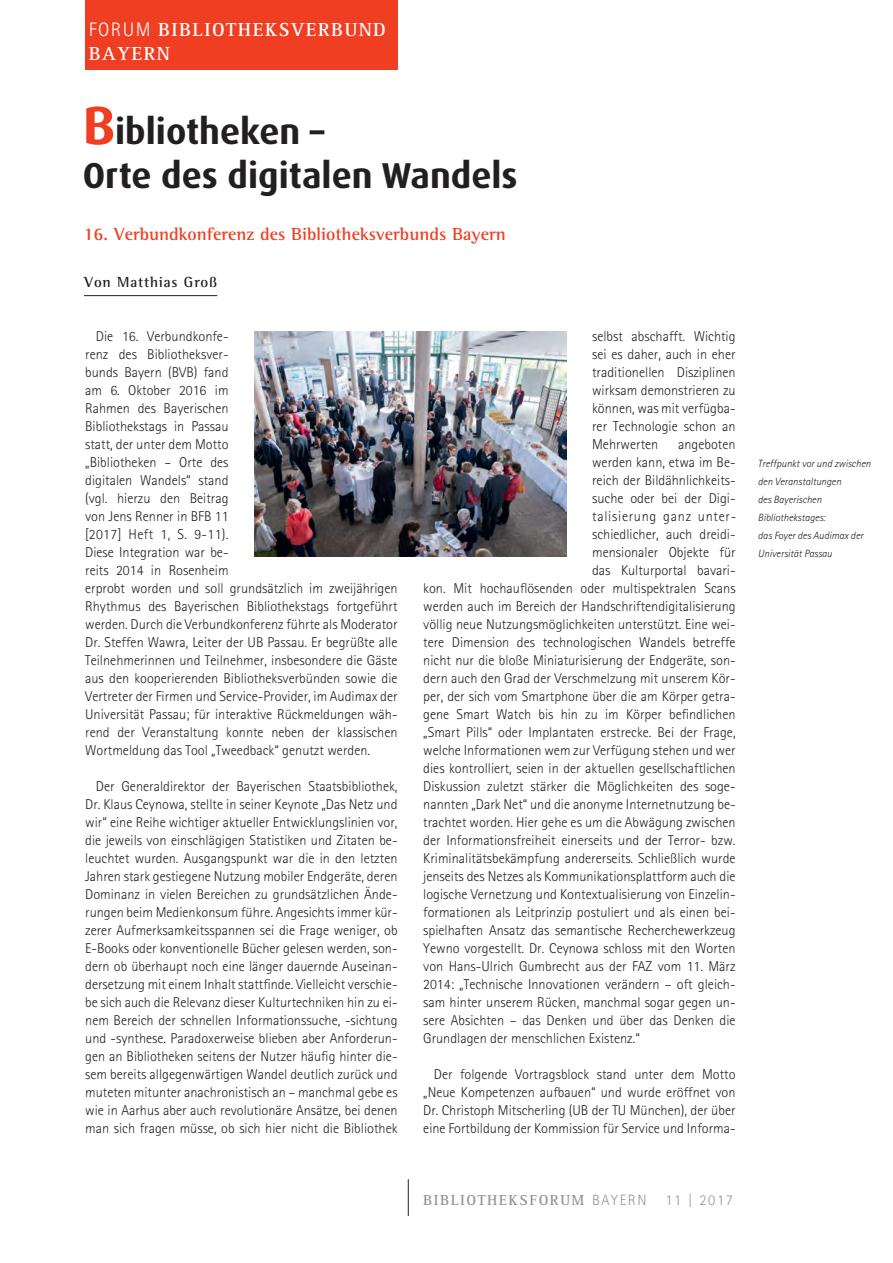
<style>
.page{position:relative;width:893px;height:1263px;background:#fff}
.page>*{position:absolute;margin:0;border:0;box-sizing:border-box;transform-origin:0 0}
.t1{font:700 36px/43.5px "Dax Offc Pro";color:#231f20}
.t2{font:700 19.5px/24px "Rotis Serif Std";letter-spacing:.075em;color:#fff}
.t3{font:700 18px "Rotis Semi Serif Std";color:#ef3e22}
.t4{font:700 15px "Rotis Serif Std";letter-spacing:.1em;color:#939598}
.t5{font:700 15px "Rotis Semi Serif Std";letter-spacing:.05em;color:#231f20}
.t6{font:300 15px "Rotis Sans Serif Std";letter-spacing:.1em;color:#939598}
.t7{font:300 14.25px/18px "Rotis Sans Serif Std";color:#231f20;text-align:justify}
.t8{font:300 14.25px "Rotis Sans Serif Std";letter-spacing:.05em;color:#231f20}
.t9{font:italic 300 10.5px/18px "Rotis Sans Serif Std";color:#231f20}
.s1{font-family:"Rotis Sans Serif Std";font-weight:300}
.s2{font-size:54px;color:#ef3e22}
</style>
<div class="page">
<hr style="left:408px;top:1179px;width:1px;height:37px;background:#231f20">
<div style="left:85px;top:0;width:313px;height:69px;background:#ef3e22"></div>
<hr style="left:84px;top:295px;width:133px;height:1px;background:#231f20">
<img style="left:254px;top:331px;width:313px;height:226px">
<h2 class="t2" style="left:89px;top:20px;width:299px"><span class="s1">FORUM</span> BIBLIOTHEKSVERBUND<br>BAYERN</h2>
<h1 class="t1" style="left:83px;top:110px;width:436px"><span class="s2">B</span>ibliotheken –<br>Orte des digitalen Wandels</h1>
<p class="t3" style="left:83px;top:228px;width:424px">16. Verbundkonferenz des Bibliotheksverbunds Bayern</p>
<p class="t5" style="left:84px;top:277px;width:135px">Von Matthias Groß</p>
<p class="t7" style="left:85px;top:329px;width:314px;text-align:left;text-indent:11px">Die 16. Verbundkonfe-<br>renz des Bibliotheksver-<br>bunds Bayern (BVB) fand<br>am 6. Oktober 2016 im<br>Rahmen des Bayerischen<br>Bibliothekstags in Passau<br>statt, der unter dem Motto<br>„Bibliotheken – Orte des<br>digitalen Wandels“ stand<br>(vgl. hierzu den Beitrag<br>von Jens Renner in BFB 11<br>[2017] Heft 1, S. 9-11).<br>Diese Integration war be-<br>reits 2014 in Rosenheim<br>erprobt worden und soll grundsätzlich im zweijährigen Rhythmus des Bayerischen Bibliothekstags fortgeführt werden. Durch die Verbundkonferenz führte als Moderator Dr. Steffen Wawra, Leiter der UB Passau. Er begrüßte alle Teilnehmerinnen und Teilnehmer, insbesondere die Gäste aus den kooperierenden Bibliotheksverbünden sowie die Vertreter der Firmen und Service-Provider, im Audimax der Universität Passau; für interaktive Rückmeldungen wäh&shy;rend der Veranstaltung konnte neben der klassischen Wortmeldung das Tool „Tweedback“ genutzt werden.</p>
<p class="t7" style="left:85px;top:779px;width:314px;text-indent:11px">Der Generaldirektor der Bayerischen Staatsbibliothek, Dr. Klaus Ceynowa, stellte in seiner Keynote „Das Netz und wir“ eine Reihe wichtiger aktueller Entwicklungslinien vor, die jeweils von einschlägigen Statistiken und Zitaten be&shy;leuchtet wurden. Ausgangspunkt war die in den letzten Jahren stark gestiegene Nutzung mobiler Endgeräte, deren Dominanz in vielen Bereichen zu grundsätzlichen Ände&shy;rungen beim Medienkonsum führe. Angesichts immer kür&shy;zerer Aufmerksamkeitsspannen sei die Frage weniger, ob E-Books oder konventionelle Bücher gelesen werden, son&shy;dern ob überhaupt noch eine länger dauernde Auseinan&shy;dersetzung mit einem Inhalt stattfinde. Vielleicht verschie&shy;be sich auch die Relevanz dieser Kulturtechniken hin zu ei&shy;nem Bereich der schnellen Informationssuche, -sichtung und -synthese. Paradoxerweise blieben aber Anforderun&shy;gen an Bibliotheken seitens der Nutzer häufig hinter die&shy;sem bereits allgegenwärtigen Wandel deutlich zurück und muteten mitunter anachronistisch an – manchmal gebe es wie in Aarhus aber auch revolutionäre Ansätze, bei denen man sich fragen müsse, ob sich hier nicht die Bibliothek</p>
<p class="t7" style="left:592px;top:329px;width:145px">selbst abschafft. Wichtig sei es daher, auch in eher traditionellen Disziplinen wirksam demonstrieren zu können, was mit verfügba&shy;rer Technologie schon an Mehrwerten</p>
<p class="t7" style="left:678px;top:437px;width:59px">angeboten</p>
<p class="t7" style="left:592px;top:455px;width:145px">werden kann, etwa im Be-</p>
<p class="t7" style="left:592px;top:473px;width:145px">reich der Bildähnlichkeits-</p>
<p class="t7" style="left:592px;top:491px;width:145px">suche oder bei der Digi-</p>
<p class="t8" style="left:592px;top:511px;width:146px">talisierung ganz unter-</p>
<p class="t7" style="left:592px;top:527px;width:145px">schiedlicher, auch dreidi-</p>
<p class="t7" style="left:592px;top:544px;width:145px">mensionaler Objekte für</p>
<p class="t7" style="left:592px;top:562px;width:145px">das Kulturportal bavari-</p>
<p class="t7" style="left:423px;top:580px;width:314px">kon. Mit hochauflösenden oder multispektralen Scans</p>
<p class="t7" style="left:423px;top:598px;width:314px">werden auch im Bereich der Handschriftendigitalisierung</p>
<p class="t7" style="left:423px;top:616px;width:314px">völlig neue Nutzungsmöglichkeiten unterstützt. Eine wei-</p>
<p class="t7" style="left:423px;top:634px;width:314px">tere Dimension des technologischen Wandels betreffe</p>
<p class="t7" style="left:423px;top:652px;width:314px">nicht nur die bloße Miniaturisierung der Endgeräte, son-</p>
<p class="t7" style="left:423px;top:670px;width:314px">dern auch den Grad der Verschmelzung mit unserem Kör-</p>
<p class="t7" style="left:423px;top:688px;width:314px">per, der sich vom Smartphone über die am Körper getra-</p>
<p class="t7" style="left:423px;top:706px;width:314px">gene Smart Watch bis hin zu im Körper befindlichen</p>
<p class="t7" style="left:423px;top:724px;width:314px">„Smart Pills“ oder Implantaten erstrecke. Bei der Frage,</p>
<p class="t7" style="left:423px;top:742px;width:314px">welche Informationen wem zur Verfügung stehen und wer</p>
<p class="t7" style="left:423px;top:760px;width:314px">dies kontrolliert, seien in der aktuellen gesellschaftlichen</p>
<p class="t7" style="left:423px;top:778px;width:314px">Diskussion zuletzt stärker die Möglichkeiten des soge-</p>
<p class="t7" style="left:423px;top:796px;width:314px">nannten „Dark Net“ und die anonyme Internetnutzung be-</p>
<p class="t7" style="left:423px;top:814px;width:314px">trachtet worden. Hier gehe es um die Abwägung zwischen</p>
<p class="t7" style="left:423px;top:832px;width:314px">der Informationsfreiheit einerseits und der Terror- bzw.</p>
<p class="t7" style="left:423px;top:850px;width:314px">Kriminalitätsbekämpfung andererseits. Schließlich wurde</p>
<p class="t7" style="left:423px;top:868px;width:314px">jenseits des Netzes als Kommunikationsplattform auch die</p>
<p class="t7" style="left:423px;top:886px;width:314px">logische Vernetzung und Kontextualisierung von Einzelin-</p>
<p class="t7" style="left:423px;top:904px;width:314px">formationen als Leitprinzip postuliert und als einen bei-</p>
<p class="t7" style="left:423px;top:922px;width:314px">spielhaften Ansatz das semantische Recherchewerkzeug</p>
<p class="t7" style="left:423px;top:940px;width:314px">Yewno vorgestellt. Dr. Ceynowa schloss mit den Worten</p>
<p class="t7" style="left:423px;top:958px;width:314px">von Hans-Ulrich Gumbrecht aus der FAZ vom 11. März</p>
<p class="t7" style="left:423px;top:976px;width:314px">2014: „Technische Innovationen verändern – oft gleich-</p>
<p class="t7" style="left:423px;top:994px;width:314px">sam hinter unserem Rücken, manchmal sogar gegen un-</p>
<p class="t7" style="left:423px;top:1012px;width:314px">sere Absichten – das Denken und über das Denken die</p>
<p class="t7" style="left:423px;top:1030px;width:218px">Grundlagen der menschlichen Existenz.“</p>
<p class="t7" style="left:423px;top:1066px;width:314px;text-indent:11px">Der folgende Vortragsblock stand unter dem Motto „Neue Kompetenzen aufbauen“ und wurde eröffnet von Dr. Christoph Mitscherling (UB der TU München), der über eine Fortbildung der Kommission für Service und Informa-</p>
<p class="t4" style="left:423px;top:1195px;width:225px">BIBLIOTHEKSFORUM <span class="s1">BAYERN</span></p>
<p class="t6" style="left:665px;top:1195px;width:69px">11 | 2017</p>
<p class="t9" style="left:758px;top:456px;width:114px">Treffpunkt vor und zwischen den Veranstaltungen<br>des Bayerischen<br>Bibliothekstages:<br>das Foyer des Audimax der<br>Universität Passau</p>
</div>
